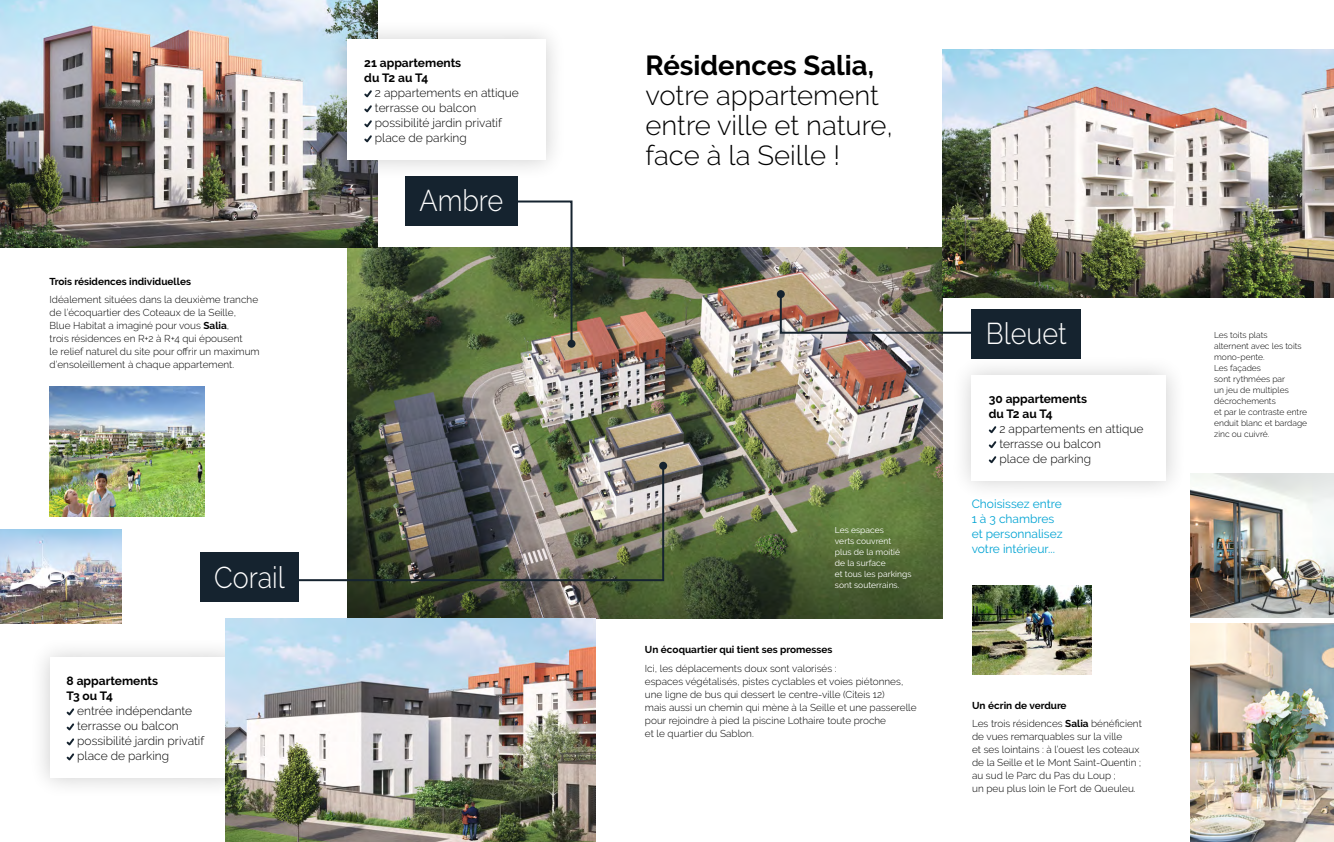
<style>
.page{position:relative;width:1334px;height:842px;background:#fff}
.page>*{position:absolute;margin:0;border:0;box-sizing:border-box;transform-origin:0 0}
.titre2{font:300 30px "Raleway";color:#fff;scale:.9 1}
._2019-Titre_24pt_Bla{font:300 27.5px/29.8px "Raleway";color:#000}
._2019-Chapo_12pt_Noi{font:300 12px "Raleway";color:#000}
._2019-Chapo_12pt_Noi-2{font:700 12px "Raleway";color:#000}
._2019-Chapo_12pt_Bla{font:12px/15px "Raleway";color:#00a3d3}
._2019_Texte_10pt_NOI{font:300 10px/13px "Raleway";color:#000}
._2019_Texte_10pt_NOI-2{font:700 10px "Raleway";color:#000}
._2019_Texte_10pt_NOI-3{font:300 8.5px/11px "Raleway";color:#000}
._2019_Texte_10pt_NOI-4{font:8.5px/11px "Raleway";color:#fff}
.s1{font-weight:700}
</style>
<div class="page">
<div style="left:28px;top:636px;width:226px;height:163px;background:#000;opacity:.2"></div>
<div style="left:50px;top:657px;width:182px;height:120px;background:#fff"></div>
<svg style="left:66px;top:708px;width:9px;height:53px"></svg>
<img style="left:347px;top:248px;width:596px;height:371px">
<img style="left:943px;top:49px;width:391px;height:248px">
<img style="left:0;top:0;width:378px;height:248px">
<img style="left:225px;top:619px;width:370px;height:223px">
<svg style="left:457px;top:199px;width:116px;height:147px"></svg>
<div style="left:567px;top:340px;width:8px;height:8px;background:#15232f;border-radius:50%"></div>
<img style="left:298px;top:464px;width:367px;height:118px">
<div style="left:659px;top:462px;width:8px;height:8px;background:#15232f;border-radius:50%"></div>
<img style="left:779px;top:292px;width:210px;height:43px">
<div style="left:777px;top:290px;width:8px;height:8px;background:#15232f;border-radius:50%"></div>
<div style="left:405px;top:176px;width:112px;height:49px;background:#15232f"></div>
<div style="left:972px;top:309px;width:109px;height:49px;background:#15232f"></div>
<div style="left:326px;top:18px;width:241px;height:163px;background:#000;opacity:.2"></div>
<div style="left:347px;top:39px;width:199px;height:120px;background:#fff"></div>
<svg style="left:364px;top:90px;width:8px;height:53px"></svg>
<div style="left:950px;top:354px;width:237px;height:147px;background:#000;opacity:.2"></div>
<div style="left:972px;top:375px;width:194px;height:105px;background:#fff"></div>
<svg style="left:988px;top:426px;width:9px;height:38px"></svg>
<div style="left:200px;top:552px;width:98px;height:50px;background:#15232f"></div>
<img style="left:50px;top:387px;width:154px;height:129px">
<img style="left:972px;top:585px;width:119px;height:90px">
<img style="left:0;top:530px;width:121px;height:93px">
<img style="left:1191px;top:623px;width:143px;height:219px">
<img style="left:1191px;top:473px;width:143px;height:145px">
<p class="_2019_Texte_10pt_NOI-2" style="left:50px;top:275px;width:143px">Trois résidences individuelles</p>
<p class="_2019_Texte_10pt_NOI" style="left:50px;top:293px;width:212px">Idéalement situées dans la deuxième tranche de l’écoquartier des Coteaux de la Seille,<br>Blue Habitat a imaginé pour vous <span class="s1">Salia</span>,<br>trois résidences en R+2 à R+4 qui épousent<br>le relief naturel du site pour offrir un maximum d’ensoleillement à chaque appartement.</p>
<p class="titre2" style="left:214px;top:560px;width:80px">Corail</p>
<p class="_2019-Chapo_12pt_Noi-2" style="left:67px;top:674px;width:93px">8 appartements</p>
<p class="_2019-Chapo_12pt_Noi-2" style="left:67px;top:689px;width:48px">T3 ou T4</p>
<p class="_2019-Chapo_12pt_Noi" style="left:77px;top:704px;width:116px">entrée indépendante</p>
<p class="_2019-Chapo_12pt_Noi" style="left:77px;top:719px;width:103px">terrasse ou balcon</p>
<p class="_2019-Chapo_12pt_Noi" style="left:77px;top:734px;width:128px">possibilité jardin privatif</p>
<p class="_2019-Chapo_12pt_Noi" style="left:77px;top:749px;width:93px">place de parking</p>
<p class="_2019-Chapo_12pt_Noi-2" style="left:364px;top:56px;width:98px">21 appartements</p>
<p class="_2019-Chapo_12pt_Noi-2" style="left:364px;top:71px;width:65px">du T2 au T4</p>
<p class="_2019-Chapo_12pt_Noi" style="left:375px;top:86px;width:145px">2 appartements en attique</p>
<p class="_2019-Chapo_12pt_Noi" style="left:375px;top:101px;width:103px">terrasse ou balcon</p>
<p class="_2019-Chapo_12pt_Noi" style="left:375px;top:116px;width:128px">possibilité jardin privatif</p>
<p class="_2019-Chapo_12pt_Noi" style="left:375px;top:131px;width:93px">place de parking</p>
<p class="titre2" style="left:419px;top:183px;width:95px">Ambre</p>
<p class="_2019-Titre_24pt_Bla" style="left:645px;top:51px;width:249px"><span class="s1">Résidences Salia, </span>votre appartement entre ville et nature, face à la Seille !</p>
<p class="_2019_Texte_10pt_NOI-4" style="left:835px;top:524px;width:78px">Les espaces<br>verts couvrent<br>plus de la moitié de la surface<br>et tous les parkings sont souterrains.</p>
<p class="_2019_Texte_10pt_NOI-2" style="left:645px;top:644px;width:189px">Un écoquartier qui tient ses promesses</p>
<p class="_2019_Texte_10pt_NOI" style="left:645px;top:662px;width:273px">Ici, les déplacements doux sont valorisés :<br>espaces végétalisés, pistes cyclables et voies piétonnes, une ligne de bus qui dessert le centre-ville (Citeis 12)<br>mais aussi un chemin qui mène à la Seille et une passerelle pour rejoindre à pied la piscine Lothaire toute proche<br>et le quartier du Sablon.</p>
<p class="titre2" style="left:986px;top:316px;width:91px">Bleuet</p>
<p class="_2019-Chapo_12pt_Noi-2" style="left:989px;top:392px;width:100px">30 appartements</p>
<p class="_2019-Chapo_12pt_Noi-2" style="left:989px;top:407px;width:65px">du T2 au T4</p>
<p class="_2019-Chapo_12pt_Noi" style="left:999px;top:422px;width:145px">2 appartements en attique</p>
<p class="_2019-Chapo_12pt_Noi" style="left:999px;top:437px;width:103px">terrasse ou balcon</p>
<p class="_2019-Chapo_12pt_Noi" style="left:999px;top:452px;width:93px">place de parking</p>
<p class="_2019-Chapo_12pt_Bla" style="left:972px;top:496px;width:92px">Choisissez entre<br>1 à 3 chambres et personnalisez votre intérieur...</p>
<p class="_2019_Texte_10pt_NOI-2" style="left:972px;top:699px;width:96px">Un écrin de verdure</p>
<p class="_2019_Texte_10pt_NOI" style="left:972px;top:717px;width:171px">Les trois résidences <span class="s1">Salia</span> bénéficient de vues remarquables sur la ville<br>et ses lointains : à l’ouest les coteaux de la Seille et le Mont Saint-Quentin ; au sud le Parc du Pas du Loup ;<br>un peu plus loin le Fort de Queuleu.</p>
<p class="_2019_Texte_10pt_NOI-3" style="left:1214px;top:330px;width:95px">Les toits plats<br>alternent avec les toits mono-pente.<br>Les façades<br>sont rythmées par<br>un jeu de multiples décrochements<br>et par le contraste entre enduit blanc et bardage zinc ou cuivré.</p>
</div>
